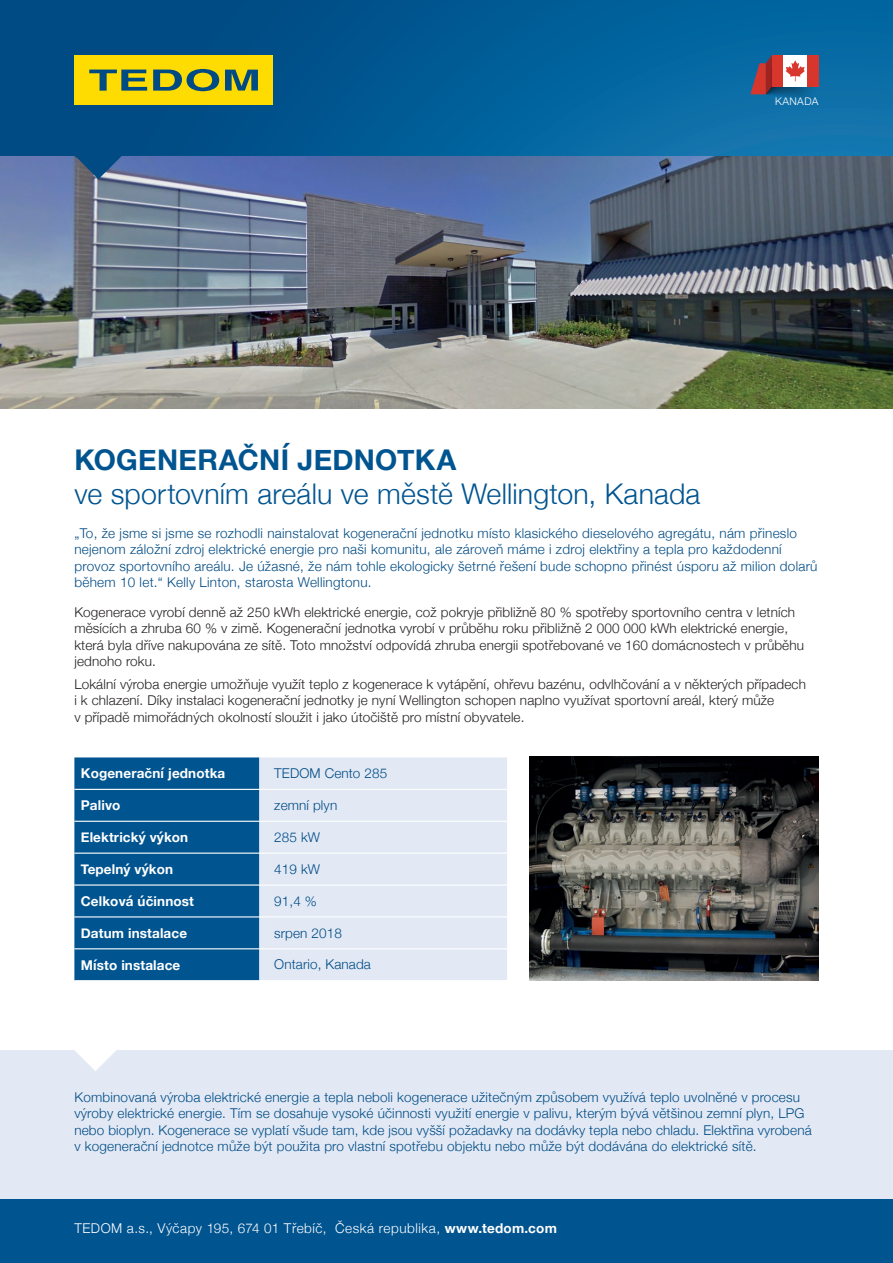
<style>
.page{position:relative;width:893px;height:1263px;background:#fff}
.page>*{position:absolute;margin:0;border:0;box-sizing:border-box;transform-origin:0 0}
.t1{font:300 28.5px "Helvetica Neue";letter-spacing:.005em;color:#005490}
.t2{font:700 28.5px "Helvetica Neue";letter-spacing:.01em;color:#005490}
.t3{font:300 13.5px/16.5px "Helvetica Neue";letter-spacing:.015em;color:#004b84}
.t4{font:300 13.5px/16.5px "Helvetica Neue";letter-spacing:.01em;color:#231f20}
.t5{font:700 13.5px "Helvetica Neue";letter-spacing:.01em;color:#fff}
.t6{font:300 13.5px "Helvetica Neue";letter-spacing:.04em;color:#fff}
.t7{font:300 10.5px "Helvetica Neue";letter-spacing:.04em;color:#fff}
.s1{font-weight:700}
</style>
<div class="page">
<img style="left:0;top:155px;width:893px;height:253px">
<div style="left:0;top:1050px;width:893px;height:213px;background:#e2e9f5"></div>
<svg style="left:75px;top:1050px;width:41px;height:21px"></svg>
<div style="left:0;top:1199px;width:893px;height:64px;background:#005490"></div>
<svg style="left:74px;top:155px;width:49px;height:24px"></svg>
<div style="left:0;top:0;width:893px;height:155px;background:linear-gradient(to right,#00457e,#0972ac)"></div>
<img style="left:529px;top:757px;width:290px;height:223px">
<div style="left:74px;top:757px;width:185px;height:223px;background:#005490"></div>
<div style="left:259px;top:757px;width:248px;height:223px;background:#e2e9f5"></div>
<hr style="left:74px;top:789px;width:185px;height:1px;background:#fff">
<hr style="left:74px;top:821px;width:185px;height:1px;background:#fff">
<hr style="left:74px;top:852px;width:185px;height:2px;background:#fff">
<hr style="left:74px;top:884px;width:185px;height:2px;background:#fff">
<hr style="left:74px;top:916px;width:185px;height:1px;background:#fff">
<hr style="left:74px;top:948px;width:185px;height:1px;background:#fff">
<hr style="left:259px;top:789px;width:248px;height:1px;background:#fff">
<hr style="left:259px;top:821px;width:248px;height:1px;background:#fff">
<hr style="left:259px;top:852px;width:248px;height:2px;background:#fff">
<hr style="left:259px;top:884px;width:248px;height:2px;background:#fff">
<hr style="left:259px;top:916px;width:248px;height:1px;background:#fff">
<hr style="left:259px;top:948px;width:248px;height:1px;background:#fff">
<div style="left:74px;top:55px;width:199px;height:50px;background:#ffdc01"></div>
<svg style="left:225px;top:70px;width:33px;height:21px"></svg>
<svg style="left:153px;top:69px;width:66px;height:22px"></svg>
<svg style="left:89px;top:70px;width:58px;height:21px"></svg>
<svg style="left:750px;top:55px;width:69px;height:48px"></svg>
<p class="t7" style="left:775px;top:93px;width:45px">KANADA</p>
<h1 class="t2" style="left:74px;top:437px;width:383px">KOGENERAČNÍ JEDNOTKA</h1>
<h1 class="t1" style="left:74px;top:471px;width:627px">ve sportovním areálu ve městě Wellington, Kanada</h1>
<p class="t3" style="left:74px;top:524px;width:745px">„To, že jsme si jsme se rozhodli nainstalovat kogenerační jednotku místo klasického dieselového agregátu, nám přineslo nejenom záložní zdroj elektrické energie pro naši komunitu, ale zároveň máme i zdroj elektřiny a tepla pro každodenní provoz sportovního areálu. Je úžasné, že nám tohle ekologicky šetrné řešení bude schopno přinést úsporu až milion dolarů během 10 let.“ Kelly Linton, starosta Wellingtonu.</p>
<p class="t4" style="left:74px;top:602px;width:731px">Kogenerace vyrobí denně až 250 kWh elektrické energie, což pokryje přibližně 80 % spotřeby sportovního centra v letních měsících a zhruba 60 % v zimě. Kogenerační jednotka vyrobí v průběhu roku přibližně 2 000 000 kWh elektrické energie, která byla dříve nakupována ze sítě. Toto množství odpovídá zhruba energii spotřebované ve 160 domácnostech v průběhu jednoho roku.</p>
<p class="t4" style="left:74px;top:675px;width:733px">Lokální výroba energie umožňuje využít teplo z kogenerace k vytápění, ohřevu bazénu, odvlhčování a v některých případech i k chlazení. Díky instalaci kogenerační jednotky je nyní Wellington schopen naplno využívat sportovní areál, který může<br>v případě mimořádných okolností sloužit i jako útočiště pro místní obyvatele.</p>
<p class="t5" style="left:81px;top:762px;width:146px">Kogenerační jednotka</p>
<p class="t3" style="left:274px;top:764px;width:115px">TEDOM Cento 285</p>
<p class="t5" style="left:81px;top:795px;width:41px">Palivo</p>
<p class="t3" style="left:274px;top:796px;width:64px">zemní plyn</p>
<p class="t5" style="left:81px;top:826px;width:109px">Elektrický výkon</p>
<p class="t3" style="left:274px;top:828px;width:47px">285 kW</p>
<p class="t5" style="left:81px;top:858px;width:94px">Tepelný výkon</p>
<p class="t3" style="left:274px;top:860px;width:47px">419 kW</p>
<p class="t5" style="left:81px;top:890px;width:115px">Celková účinnost</p>
<p class="t3" style="left:274px;top:892px;width:44px">91,4 %</p>
<p class="t5" style="left:81px;top:922px;width:108px">Datum instalace</p>
<p class="t3" style="left:274px;top:923px;width:69px">srpen 2018</p>
<p class="t5" style="left:81px;top:954px;width:101px">Místo instalace</p>
<p class="t3" style="left:274px;top:955px;width:98px">Ontario, Kanada</p>
<p class="t3" style="left:74px;top:1088px;width:739px">Kombinovaná výroba elektrické energie a tepla neboli kogenerace užitečným způsobem využívá teplo uvolněné v procesu výroby elektrické energie. Tím se dosahuje vysoké účinnosti využití energie v palivu, kterým bývá většinou zemní plyn, LPG nebo bioplyn. Kogenerace se vyplatí všude tam, kde jsou vyšší požadavky na dodávky tepla nebo chladu. Elektřina vyrobená v kogenerační jednotce může být použita pro vlastní spotřebu objektu nebo může být dodávána do elektrické sítě.</p>
<p class="t6" style="left:74px;top:1217px;width:484px">TEDOM a.s., Výčapy 195, 674 01 Třebíč, Česká republika, <span class="s1">www.tedom.com</span></p>
</div>
